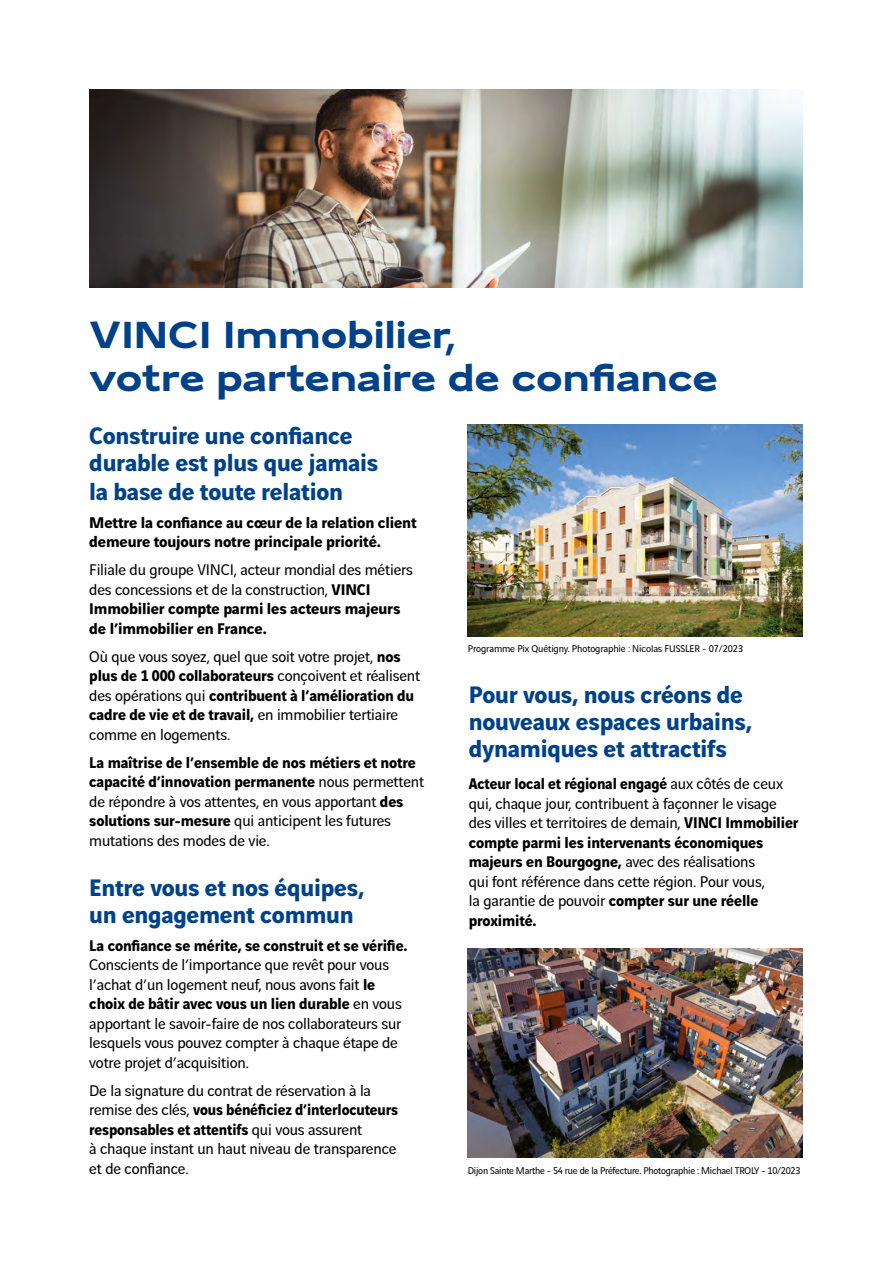
<style>
.page{position:relative;width:893px;height:1263px;background:#fff}
.page>*{position:absolute;margin:0;border:0;box-sizing:border-box;transform-origin:0 0}
.t1{font:700 40.35px/43.2px "Vinci Sans Expanded";color:#004289}
.t2{font:700 25.5px/27px "Vinci Sans";letter-spacing:-.01em;color:#004289}
.t3{font:16.5px/19.5px "Vinci Sans";letter-spacing:-.01em;color:#000}
.t4{font:700 16.5px/19.5px "Vinci Sans";letter-spacing:-.01em;color:#000}
.t5{font:700 16.5px "Vinci Sans";letter-spacing:-.01em;color:#000;scale:.96 1}
.t6{font:10.5px "Vinci Sans";letter-spacing:-.02em;color:#000}
.s1{font-weight:700}
</style>
<div class="page">
<img style="left:468px;top:425px;width:335px;height:211px">
<img style="left:468px;top:948px;width:335px;height:210px">
<img style="left:89px;top:89px;width:714px;height:199px">
<h1 class="t1" style="left:89px;top:309px;width:630px">VINCI Immobilier,<br>votre partenaire de confiance</h1>
<h2 class="t2" style="left:89px;top:419px;width:291px;line-height:27.8px">Construire une confiance durable est plus que jamais la base de toute relation</h2>
<p class="t4" style="left:89px;top:511px;width:329px">Mettre la confiance au cœur de la relation client demeure toujours notre principale priorité.</p>
<p class="t3" style="left:89px;top:559px;width:325px">Filiale du groupe VINCI, acteur mondial des métiers des concessions et de la construction, <span class="s1">VINCI Immobilier compte parmi les acteurs majeurs de l’immobilier en France.</span></p>
<p class="t3" style="left:89px;top:645px;width:332px">Où que vous soyez, quel que soit votre projet, <span class="s1">nos plus de 1 000 collaborateurs</span> conçoivent et réalisent des opérations qui <span class="s1">contribuent à l’amélioration du cadre de vie et de travail,</span> en immobilier tertiaire comme en logements.</p>
<p class="t3" style="left:89px;top:751px;width:336px"><span class="s1">La maîtrise de l’ensemble de nos métiers et notre capacité d’innovation permanente</span> nous permettent de répondre à vos attentes, en vous apportant <span class="s1">des solutions sur-mesure</span> qui anticipent les futures mutations des modes de vie.</p>
<p class="t6" style="left:468px;top:641px;width:277px">Programme Pix Quétigny. Photographie : Nicolas FUSSLER - 07/2023</p>
<h2 class="t2" style="left:469px;top:678px;width:285px">Pour vous, nous créons de nouveaux espaces urbains, dynamiques et attractifs</h2>
<p class="t3" style="left:469px;top:773px;width:331px"><span class="s1">Acteur local et régional engagé</span> aux côtés de ceux qui, chaque jour, contribuent à façonner le visage des villes et territoires de demain, <span class="s1">VINCI Immobilier compte parmi les intervenants économiques majeurs en Bourgogne,</span> avec des réalisations<br>qui font référence dans cette région. Pour vous,<br>la garantie de pouvoir <span class="s1">compter sur une réelle proximité.</span></p>
<h2 class="t2" style="left:89px;top:871px;width:277px">Entre vous et nos équipes, un engagement commun</h2>
<p class="t5" style="left:89px;top:932px;width:333px">La confiance se mérite, se construit et se vérifie.</p>
<p class="t3" style="left:89px;top:953px;width:314px">Conscients de l’importance que revêt pour vous l’achat d’un logement neuf, nous avons fait <span class="s1">le choix de bâtir avec vous un lien durable</span> en vous apportant le savoir-faire de nos collaborateurs sur lesquels vous pouvez compter à chaque étape de votre projet d’acquisition.</p>
<p class="t3" style="left:89px;top:1079px;width:310px">De la signature du contrat de réservation à la remise des clés, <span class="s1">vous bénéficiez d’interlocuteurs responsables et attentifs</span> qui vous assurent<br>à chaque instant un haut niveau de transparence et de confiance.</p>
<p class="t6" style="left:468px;top:1162px;width:334px">Dijon Sainte Marthe - 54 rue de la Préfecture. Photographie : Michael TROLY - 10/2023</p>
</div>
